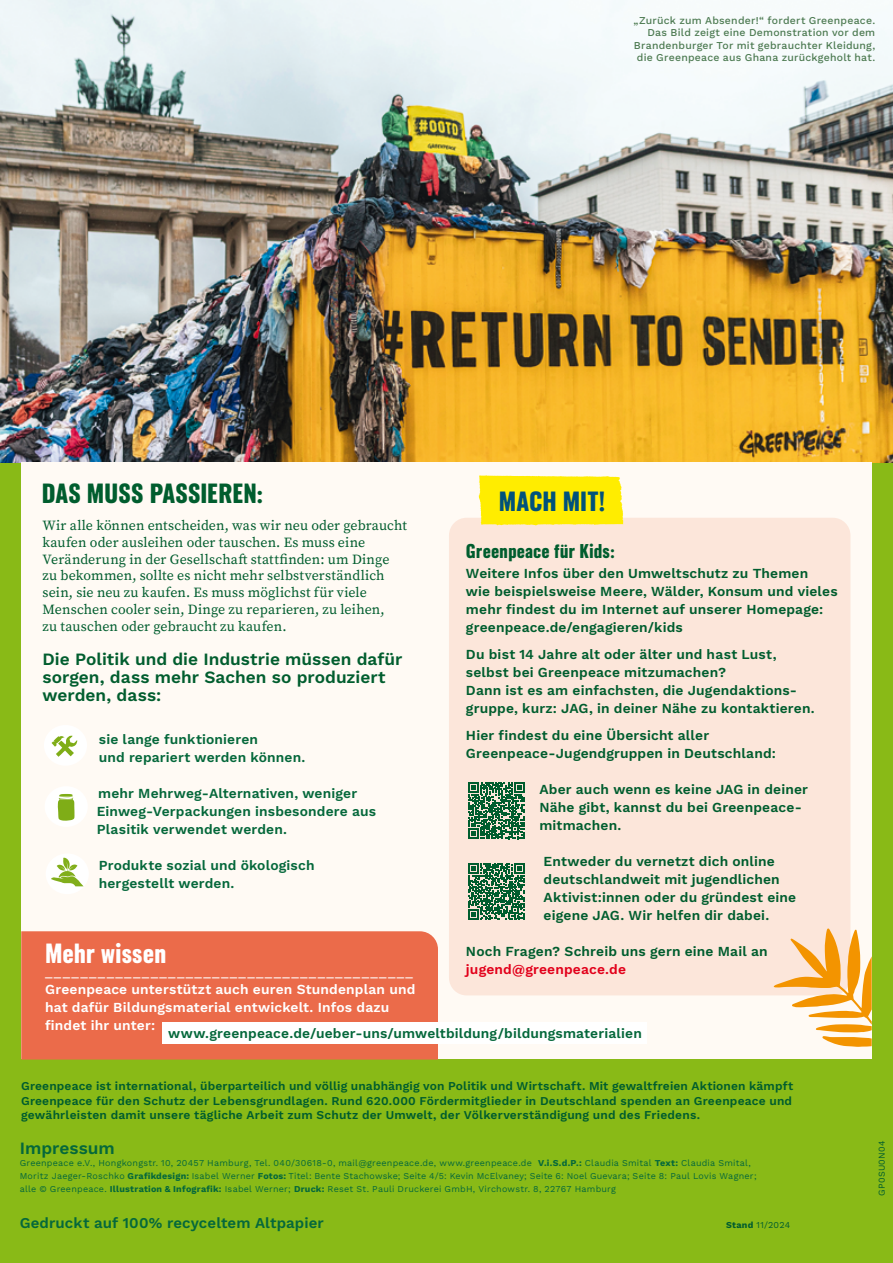
<style>
.page{position:relative;width:893px;height:1263px;background:#89ba17}
.page>*{position:absolute;margin:0;border:0;box-sizing:border-box;transform-origin:0 0}
.t1{font:24px "Zodiac Sans";color:#005d2e}
.t2{font:24px "Zodiac Sans";letter-spacing:-.005em;color:#fff}
.t3{font:24px "Zodiac Sans";letter-spacing:.01em;color:#00527b}
.t4{font:600 17.25px/18px "Work Sans";color:#005d2e}
.t5{font:17.25px "Zodiac Sans";color:#005d2e}
.t6{font:600 17.25px "Work Sans";color:#05683b}
.t7{font:600 15px "Work Sans";letter-spacing:.005em;color:#05683b}
.t8{font:13.95px/16.8px "Source Serif Pro";letter-spacing:.01em;color:#005d2e}
.t9{font:600 13.8px/18px "Work Sans";letter-spacing:.01em;color:#005d2e}
.t10{font:600 13.8px/18px "Work Sans";letter-spacing:.01em;color:#05683b}
.t11{font:600 13.8px/18px "Work Sans";letter-spacing:.01em;color:#fff}
.t12{font:13.8px "Work Sans";color:#fff}
.t13{font:600 13.8px "Work Sans";letter-spacing:.01em;color:#e2001a}
.t14{font:600 12px/14.4px "Work Sans";letter-spacing:.015em;color:#005d2e;text-align:justify}
.t15{font:500 10.5px/12.6px "Work Sans";letter-spacing:.02em;color:#4c7a51;text-align:right}
.t16{font:9px/12.8px "Work Sans";letter-spacing:.025em;color:#05683b}
.t17{font:9px "Work Sans";letter-spacing:.035em;color:#005d2e}
.s1{font-weight:700}
</style>
<div class="page">
<img style="left:0;top:0;width:893px;height:462px">
<div style="left:21px;top:462px;width:851px;height:597px;background:#fffaf4"></div>
<div style="left:449px;top:518px;width:401px;height:477px;background:#fce6da;border-radius:18px"></div>
<svg style="left:468px;top:782px;width:57px;height:57px"></svg>
<svg style="left:468px;top:863px;width:57px;height:57px"></svg>
<svg style="left:479px;top:475px;width:144px;height:50px;background:#feed0c"></svg>
<div style="left:21px;top:931px;width:417px;height:128px;background:#eb6b4a"></div>
<div style="left:162px;top:1022px;width:484px;height:22px;background:#fff"></div>
<svg style="left:773px;top:928px;width:99px;height:119px"></svg>
<div style="left:44px;top:725px;width:43px;height:41px;background:#fff;border-radius:50%"></div>
<svg style="left:52px;top:736px;width:25px;height:21px"></svg>
<div style="left:45px;top:786px;width:43px;height:41px;background:#fff;border-radius:50%"></div>
<svg style="left:58px;top:794px;width:16px;height:27px"></svg>
<div style="left:46px;top:853px;width:43px;height:41px;background:#fff;border-radius:50%"></div>
<svg style="left:51px;top:858px;width:32px;height:28px"></svg>
<h1 class="t1" style="left:42px;top:480px;width:223px">DAS MUSS PASSIEREN:</h1>
<p class="t15" style="left:633px;top:13px;width:243px">„Zurück zum Absender!“ fordert Greenpeace.<br>Das Bild zeigt eine Demonstration vor dem Brandenburger Tor mit gebrauchter Kleidung, die Greenpeace aus Ghana zurückgeholt hat.</p>
<h1 class="t3" style="left:499px;top:489px;width:108px">MACH MIT!</h1>
<p class="t8" style="left:43px;top:517px;width:366px">Wir alle können entscheiden, was wir neu oder gebraucht kaufen oder ausleihen oder tauschen. Es muss eine Veränderung in der Gesellschaft stattfinden: um Dinge zu bekommen, sollte es nicht mehr selbstverständlich sein, sie neu zu kaufen. Es muss möglichst für viele Menschen cooler sein, Dinge zu reparieren, zu leihen,<br>zu tauschen oder gebraucht zu kaufen.</p>
<p class="t4" style="left:43px;top:650px;width:361px">Die Politik und die Industrie müssen dafür sorgen, dass mehr Sachen so produziert werden, dass:</p>
<p class="t5" style="left:466px;top:542px;width:150px">Greenpeace für Kids:</p>
<p class="t9" style="left:466px;top:564px;width:373px">Weitere Infos über den Umweltschutz zu Themen<br>wie beispielsweise Meere, Wälder, Konsum und vieles mehr findest du im Internet auf unserer Homepage: greenpeace.de/engagieren/kids</p>
<p class="t9" style="left:466px;top:645px;width:350px">Du bist 14 Jahre alt oder älter und hast Lust, selbst bei Greenpeace mitzumachen?<br>Dann ist es am einfachsten, die Jugendaktions&shy;gruppe, kurz: JAG, in deiner Nähe zu kontaktieren.</p>
<p class="t9" style="left:466px;top:726px;width:311px">Hier findest du eine Übersicht aller<br>Greenpeace-Jugendgruppen in Deutschland:</p>
<p class="t9" style="left:539px;top:780px;width:270px">Aber auch wenn es keine JAG in deiner<br>Nähe gibt, kannst du bei Greenpeace&shy;mitmachen.</p>
<p class="t9" style="left:544px;top:852px;width:254px">Entweder du vernetzt dich online deutschlandweit mit jugendlichen Aktivist:innen oder du gründest eine eigene JAG. Wir helfen dir dabei.</p>
<p class="t9" style="left:466px;top:942px;width:303px">Noch Fragen? Schreib uns gern eine Mail an</p>
<p class="t13" style="left:466px;top:959px;width:162px">jugend@greenpeace.de</p>
<p class="t10" style="left:99px;top:730px;width:208px">sie lange funktionieren<br>und repariert werden können.</p>
<p class="t10" style="left:97px;top:784px;width:281px">mehr Mehrweg-Alternativen, weniger<br>Einweg-Verpackungen insbesondere aus<br>Plasitik verwendet werden.</p>
<p class="t10" style="left:99px;top:856px;width:217px">Produkte sozial und ökologisch hergestellt werden.</p>
<h1 class="t2" style="left:45px;top:940px;width:123px">Mehr wissen</h1>
<p class="t12" style="left:45px;top:961px;width:369px">__________________________________________</p>
<p class="t11" style="left:45px;top:980px;width:372px">Greenpeace unterstützt auch euren Stundenplan und hat dafür Bildungsmaterial entwickelt. Infos dazu findet ihr unter:</p>
<p class="t10" style="left:168px;top:1024px;width:475px">www.greenpeace.de/ueber-uns/umweltbildung/bildungsmaterialien</p>
<p class="t14" style="left:21px;top:1078px;width:774px">Greenpeace ist international, überparteilich und völlig unabhängig von Politik und Wirtschaft. Mit gewaltfreien Aktionen kämpft Greenpeace für den Schutz der Lebensgrundlagen. Rund 620.000 Fördermitglieder in Deutschland spenden an Greenpeace und gewährleisten damit unsere tägliche Arbeit zum Schutz der Umwelt, der Völkerverständigung und des Friedens.</p>
<p class="t6" style="left:20px;top:1134px;width:97px">Impressum</p>
<p class="t16" style="left:20px;top:1156px;width:738px">Greenpeace e.V., Hongkongstr. 10, 20457 Hamburg, Tel. 040/30618-0, mail@greenpeace.de, www.greenpeace.de <span class="s1">V.i.S.d.P.:</span> Claudia Smital <span class="s1">Text:</span> Claudia Smital,<br>Moritz Jaeger-Roschko <span class="s1">Grafikdesign:</span> Isabel Werner <span class="s1">Fotos:</span> Titel: Bente Stachowske; Seite 4/5: Kevin McElvaney; Seite 6: Noel Guevara; Seite 8: Paul Lovis Wagner; alle © Greenpeace. <span class="s1">Illustration &amp; Infografik:</span> Isabel Werner; <span class="s1">Druck:</span> Reset St. Pauli Druckerei GmbH, Virchowstr. 8, 22767 Hamburg</p>
<p class="t7" style="left:20px;top:1211px;width:306px">Gedruckt auf 100% recyceltem Altpapier</p>
<p class="t17" style="left:726px;top:1218px;width:66px"><span class="s1">Stand</span> 11/2024</p>
<p class="t17" style="left:875px;top:1196px;width:57px;rotate:-90deg">GP0SU0N04</p>
</div>
